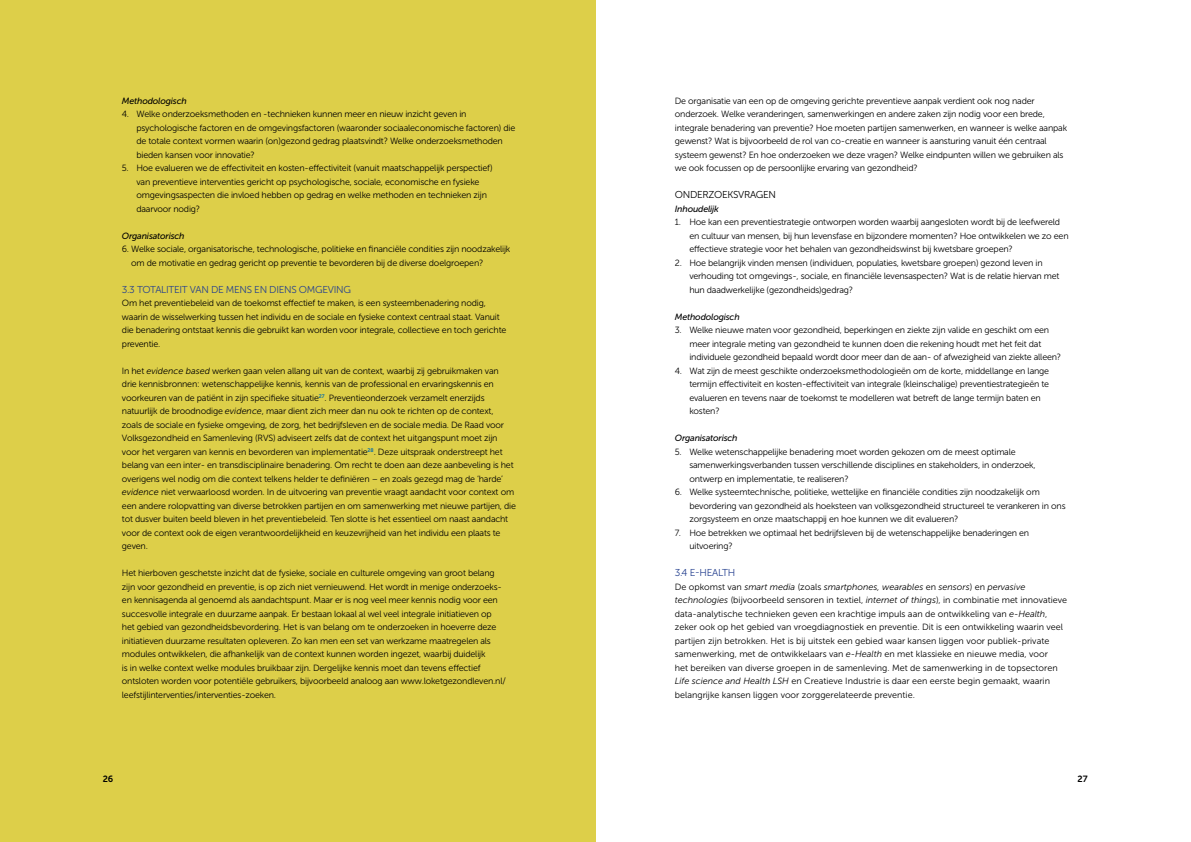
<style>
.page{position:relative;width:1191px;height:842px;background:#fff}
.page>*{position:absolute;margin:0;border:0;box-sizing:border-box;transform-origin:0 0}
.t1{font:10px "Museo Sans 300";color:#25408f}
.t2{font:10px "Museo Sans 300";color:#000}
.t3{font:9px/13.5px "Museo Sans 300";letter-spacing:-.02em;color:#000}
.t4{font:9px/13.5px "Museo Sans 300";color:#000}
.t5{font:italic 9px "Museo Sans 500";letter-spacing:-.02em;color:#000}
.t6{font:9px "Museo Sans 700";color:#000}
.s1{font-style:italic}
</style>
<div class="page">
<div style="left:0;top:0;width:595px;height:842px;background:#ddcf49"></div>
<p class="t5" style="left:122px;top:95px;width:66px">Methodologisch</p>
<p class="t3" style="left:136px;top:107px;width:380px;text-indent:-14px">4. Welke onderzoeksmethoden en -technieken kunnen meer en nieuw inzicht geven in psychologische factoren en de omgevingsfactoren (waaronder sociaaleconomische factoren) die de totale context vormen waarin (on)gezond gedrag plaatsvindt? Welke onderzoeksmethoden bieden kansen voor innovatie?</p>
<p class="t3" style="left:136px;top:161px;width:358px;text-indent:-14px">5. Hoe evalueren we de effectiviteit en kosten-effectiviteit (vanuit maatschappelijk perspectief) van preventieve interventies gericht op psychologische, sociale, economische en fysieke omgevingsaspecten die invloed hebben op gedrag en welke methoden en technieken zijn daarvoor nodig?</p>
<p class="t5" style="left:122px;top:230px;width:64px">Organisatorisch</p>
<p class="t3" style="left:131px;top:242px;width:381px;text-indent:-9px">6. Welke sociale, organisatorische, technologische, politieke en financiële condities zijn noodzakelijk om de motivatie en gedrag gericht op preventie te bevorderen bij de diverse doelgroepen?</p>
<p class="t1" style="left:122px;top:284px;width:27px">3.3 Totaliteit</p>
<p class="t1" style="left:190px;top:284px;width:7px">van</p>
<p class="t1" style="left:211px;top:284px;width:23px">de mens</p>
<p class="t1" style="left:254px;top:284px;width:22px">en diens</p>
<p class="t1" style="left:299px;top:284px;width:8px">omgeving</p>
<p class="t3" style="left:122px;top:296px;width:386px">Om het preventiebeleid van de toekomst effectief te maken, is een systeembenadering nodig, waarin de wisselwerking tussen het individu en de sociale en fysieke context centraal staat. Vanuit die benadering ontstaat kennis die gebruikt kan worden voor integrale, collectieve en toch gerichte preventie.</p>
<p class="t3" style="left:122px;top:364px;width:395px">In het <span class="s1">evidence based</span> werken gaan velen allang uit van de context, waarbij zij gebruikmaken van<br>drie kennisbronnen: wetenschappelijke kennis, kennis van de professional en ervaringskennis en voorkeuren van de patiënt in zijn specifieke situatie<sup>27</sup>. Preventieonderzoek verzamelt enerzijds natuurlijk de broodnodige <span class="s1">evidence</span>, maar dient zich meer dan nu ook te richten op de context,<br>zoals de sociale en fysieke omgeving, de zorg, het bedrijfsleven en de sociale media. De Raad voor Volksgezondheid en Samenleving (RVS) adviseert zelfs dat de context het uitgangspunt moet zijn voor het vergaren van kennis en bevorderen van implementatie<sup>28</sup>. Deze uitspraak onderstreept het belang van een inter- en transdisciplinaire benadering. Om recht te doen aan deze aanbeveling is het overigens wel nodig om die context telkens helder te definiëren – en zoals gezegd mag de ‘harde’ <span class="s1">evidence</span> niet verwaarloosd worden. In de uitvoering van preventie vraagt aandacht voor context om een andere rolopvatting van diverse betrokken partijen en om samenwerking met nieuwe partijen, die tot dusver buiten beeld bleven in het preventiebeleid. Ten slotte is het essentieel om naast aandacht voor de context ook de eigen verantwoordelijkheid en keuzevrijheid van het individu een plaats te geven.</p>
<p class="t3" style="left:122px;top:566px;width:385px">Het hierboven geschetste inzicht dat de fysieke, sociale en culturele omgeving van groot belang zijn voor gezondheid en preventie, is op zich niet vernieuwend. Het wordt in menige onderzoeks&shy;en kennisagenda al genoemd als aandachtspunt. Maar er is nog veel meer kennis nodig voor een succesvolle integrale en duurzame aanpak. Er bestaan lokaal al wel veel integrale initiatieven op het gebied van gezondheidsbevordering. Het is van belang om te onderzoeken in hoeverre deze initiatieven duurzame resultaten opleveren. Zo kan men een set van werkzame maatregelen als modules ontwikkelen, die afhankelijk van de context kunnen worden ingezet, waarbij duidelijk<br>is in welke context welke modules bruikbaar zijn. Dergelijke kennis moet dan tevens effectief ontsloten worden voor potentiële gebruikers, bijvoorbeeld analoog aan www.loketgezondleven.nl/ leefstijlinterventies/interventies-zoeken.</p>
<p class="t6" style="left:103px;top:774px;width:12px">26</p>
<p class="t3" style="left:675px;top:94px;width:394px">De organisatie van een op de omgeving gerichte preventieve aanpak verdient ook nog nader onderzoek. Welke veranderingen, samenwerkingen en andere zaken zijn nodig voor een brede, integrale benadering van preventie? Hoe moeten partijen samenwerken, en wanneer is welke aanpak gewenst? Wat is bijvoorbeeld de rol van co-creatie en wanneer is aansturing vanuit één centraal systeem gewenst? En hoe onderzoeken we deze vragen? Welke eindpunten willen we gebruiken als we ook focussen op de persoonlijke ervaring van gezondheid?</p>
<p class="t2" style="left:675px;top:189px;width:16px">Onderzoeksvragen</p>
<p class="t5" style="left:675px;top:203px;width:46px">Inhoudelijk</p>
<p class="t3" style="left:689px;top:215px;width:381px;text-indent:-14px">1. Hoe kan een preventiestrategie ontworpen worden waarbij aangesloten wordt bij de leefwereld en cultuur van mensen, bij hun levensfase en bijzondere momenten? Hoe ontwikkelen we zo een effectieve strategie voor het behalen van gezondheidswinst bij kwetsbare groepen?</p>
<p class="t3" style="left:689px;top:256px;width:372px;text-indent:-14px">2. Hoe belangrijk vinden mensen (individuen, populaties, kwetsbare groepen) gezond leven in verhouding tot omgevings-, sociale, en financiële levensaspecten? Wat is de relatie hiervan met hun daadwerkelijke (gezondheids)gedrag?</p>
<p class="t5" style="left:675px;top:311px;width:66px">Methodologisch</p>
<p class="t3" style="left:689px;top:323px;width:373px;text-indent:-14px">3. Welke nieuwe maten voor gezondheid, beperkingen en ziekte zijn valide en geschikt om een meer integrale meting van gezondheid te kunnen doen die rekening houdt met het feit dat individuele gezondheid bepaald wordt door meer dan de aan- of afwezigheid van ziekte alleen?</p>
<p class="t3" style="left:689px;top:364px;width:361px;text-indent:-14px">4. Wat zijn de meest geschikte onderzoeksmethodologieën om de korte, middellange en lange termijn effectiviteit en kosten-effectiviteit van integrale (kleinschalige) preventiestrategieën te evalueren en tevens naar de toekomst te modelleren wat betreft de lange termijn baten en kosten?</p>
<p class="t5" style="left:675px;top:433px;width:64px">Organisatorisch</p>
<p class="t3" style="left:689px;top:445px;width:348px;text-indent:-14px">5. Welke wetenschappelijke benadering moet worden gekozen om de meest optimale samenwerkingsverbanden tussen verschillende disciplines en stakeholders, in onderzoek, ontwerp en implementatie, te realiseren?</p>
<p class="t3" style="left:689px;top:485px;width:378px;text-indent:-14px">6. Welke systeemtechnische, politieke, wettelijke en financiële condities zijn noodzakelijk om bevordering van gezondheid als hoeksteen van volksgezondheid structureel te verankeren in ons zorgsysteem en onze maatschappij en hoe kunnen we dit evalueren?</p>
<p class="t3" style="left:689px;top:526px;width:341px;text-indent:-14px">7. Hoe betrekken we optimaal het bedrijfsleven bij de wetenschappelijke benaderingen en uitvoering?</p>
<p class="t1" style="left:675px;top:567px;width:39px">3.4 e-Health</p>
<p class="t4" style="left:675px;top:580px;width:394px">De opkomst van <span class="s1">smart media</span> (zoals <span class="s1">smartphones, wearables</span> en <span class="s1">sensors</span>) en <span class="s1">pervasive technologies</span> (bijvoorbeeld sensoren in textiel, <span class="s1">internet of things</span>), in combinatie met innovatieve data-analytische technieken geven een krachtige impuls aan de ontwikkeling van <span class="s1">e-Health</span>, zeker ook op het gebied van vroegdiagnostiek en preventie. Dit is een ontwikkeling waarin veel partijen zijn betrokken. Het is bij uitstek een gebied waar kansen liggen voor publiek-private samenwerking, met de ontwikkelaars van <span class="s1">e-Health</span> en met klassieke en nieuwe media, voor<br>het bereiken van diverse groepen in de samenleving. Met de samenwerking in de topsectoren <span class="s1">Life science and Health LSH</span> en Creatieve Industrie is daar een eerste begin gemaakt, waarin belangrijke kansen liggen voor zorggerelateerde preventie.</p>
<p class="t6" style="left:1077px;top:774px;width:12px">27</p>
</div>
